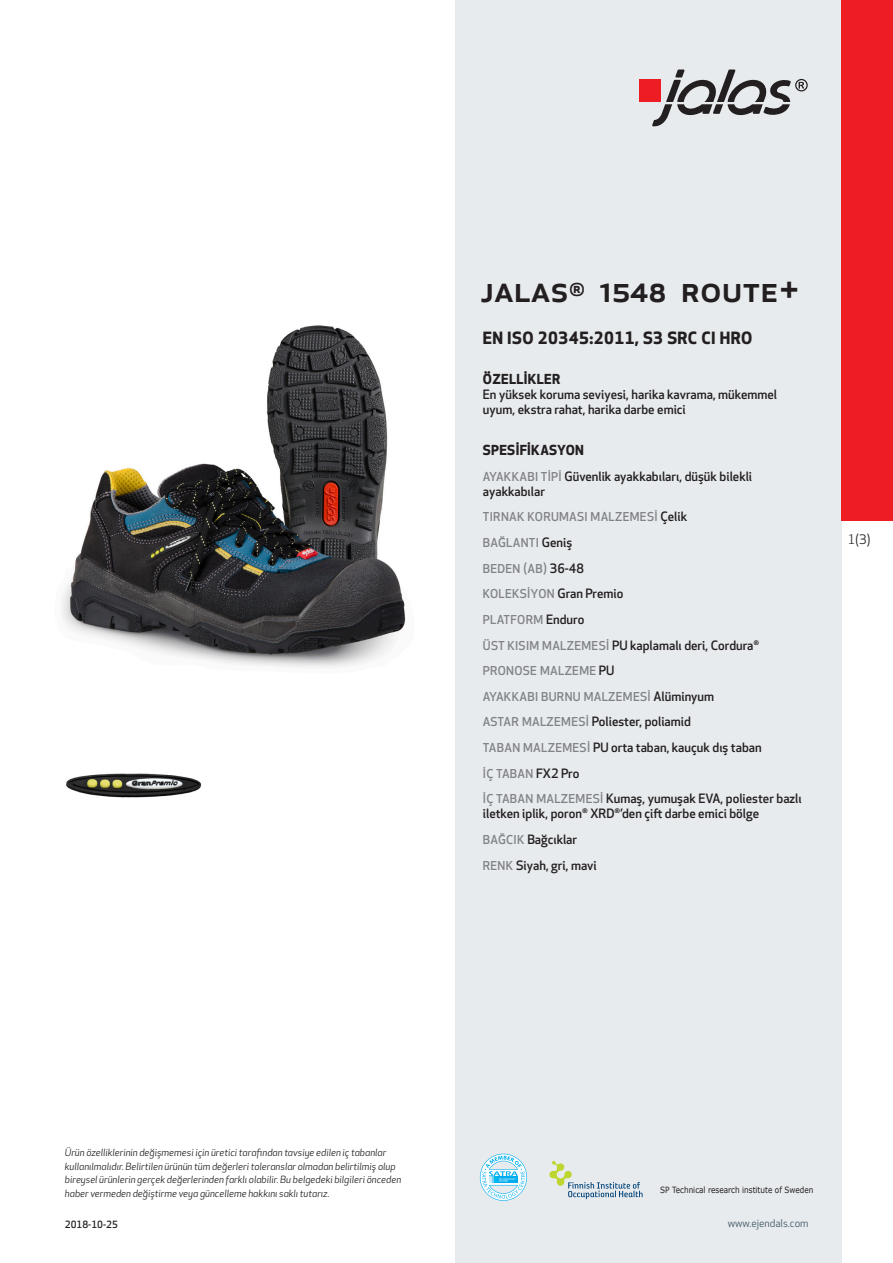
<style>
.page{position:relative;width:893px;height:1263px;background:#fff}
.page>*{position:absolute;margin:0;border:0;box-sizing:border-box;transform-origin:0 0}
.prodname{font:500 36px "Apex New";color:#231f20}
.Funktion_body{font:700 16.5px "Apex New";letter-spacing:.025em;color:#231f20}
.Funktion_body-2{font:700 13.5px "Apex New";letter-spacing:.025em;color:#231f20}
.t1{font:12.75px "Apex New";color:#231f20}
.Funktion_body-3{font:500 12.6px/15px "Apex New";color:#231f20}
.Funktion_body-4{font:500 12px "Apex New";letter-spacing:.025em;color:#808285}
.t2{font:10.5px "Apex New";color:#405968}
.t3{font:italic 9.75px/13.5px "Apex New";color:#231f20}
.Sidfot_datum{font:500 9.75px "Apex New";color:#231f20}
.t4{font:8.55px "Verdana";color:#231f20;scale:.85 1}
.s1{font-size:12px;color:#808285}
.s2{font-size:12.6px;color:#231f20}
</style>
<div class="page">
<div style="left:455px;top:0;width:387px;height:1263px;background:#e8ebee"></div>
<svg style="left:549px;top:1161px;width:94px;height:38px"></svg>
<svg style="left:480px;top:1154px;width:47px;height:47px"></svg>
<div style="left:639px;top:80px;width:22px;height:22px;background:#ee1d23"></div>
<svg style="left:652px;top:70px;width:156px;height:56px"></svg>
<div style="left:842px;top:0;width:51px;height:520px;background:#ee1d23"></div>
<img style="left:62px;top:325px;width:344px;height:343px">
<img style="left:66px;top:773px;width:136px;height:25px">
<p class="prodname" style="left:480px;top:265px;width:321px">JALAS<sup>®</sup> 1548 Route+</p>
<p class="Funktion_body" style="left:483px;top:326px;width:271px">EN ISO 20345:2011, S3 SRC CI HRO</p>
<p class="Funktion_body-2" style="left:483px;top:370px;width:79px">ÖZELLİKLER</p>
<p class="Funktion_body-3" style="left:483px;top:387px;width:296px">En yüksek koruma seviyesi, harika kavrama, mükemmel uyum, ekstra rahat, harika darbe emici</p>
<p class="Funktion_body-2" style="left:483px;top:440px;width:103px">SPESİFİKASYON</p>
<p class="Funktion_body-3" style="left:483px;top:468px;width:271px"><span class="s1">AYAKKABI TİPİ</span> Güvenlik ayakkabıları, düşük bilekli ayakkabılar</p>
<p class="Funktion_body-4" style="left:483px;top:509px;width:206px">TIRNAK KORUMASI MALZEMESİ <span class="s2">Çelik</span></p>
<p class="Funktion_body-4" style="left:483px;top:535px;width:91px">BAĞLANTI <span class="s2">Geniş</span></p>
<p class="Funktion_body-4" style="left:483px;top:560px;width:103px">BEDEN (AB) <span class="s2">36-48</span></p>
<p class="Funktion_body-4" style="left:483px;top:586px;width:142px">KOLEKSİYON <span class="s2">Gran Premio</span></p>
<p class="Funktion_body-4" style="left:483px;top:611px;width:103px">PLATFORM <span class="s2">Enduro</span></p>
<p class="Funktion_body-3" style="left:483px;top:637px;width:278px"><span class="s1">ÜST KISIM MALZEMESİ</span> PU kaplamalı deri, Cordura<sup>®</sup></p>
<p class="Funktion_body-4" style="left:483px;top:663px;width:133px">PRONOSE MALZEME <span class="s2">PU</span></p>
<p class="Funktion_body-4" style="left:483px;top:688px;width:233px">AYAKKABI BURNU MALZEMESİ <span class="s2">Alüminyum</span></p>
<p class="Funktion_body-3" style="left:483px;top:714px;width:210px"><span class="s1">ASTAR MALZEMESİ</span> Poliester, poliamid</p>
<p class="Funktion_body-3" style="left:483px;top:740px;width:280px"><span class="s1">TABAN MALZEMESİ</span> PU orta taban, kauçuk dış taban</p>
<p class="Funktion_body-4" style="left:483px;top:765px;width:98px">İÇ TABAN <span class="s2">FX2 Pro</span></p>
<p class="Funktion_body-3" style="left:483px;top:791px;width:320px"><span class="s1">İÇ TABAN MALZEMESİ</span> Kumaş, yumuşak EVA, poliester bazlı iletken iplik, poron<sup>®</sup> XRD<sup>®</sup>’den çift darbe emici bölge</p>
<p class="Funktion_body-3" style="left:483px;top:832px;width:96px"><span class="s1">BAĞCIK</span> Bağcıklar</p>
<p class="Funktion_body-3" style="left:483px;top:857px;width:115px"><span class="s1">RENK</span> Siyah, gri, mavi</p>
<p class="t1" style="left:848px;top:531px;width:24px">1(3)</p>
<p class="t3" style="left:65px;top:1146px;width:338px">Ürün özelliklerinin değişmemesi için üretici tarafından tavsiye edilen iç tabanlar kullanılmalıdır. Belirtilen ürünün tüm değerleri toleranslar olmadan belirtilmiş olup bireysel ürünlerin gerçek değerlerinden farklı olabilir. Bu belgedeki bilgileri önceden haber vermeden değiştirme veya güncelleme hakkını saklı tutarız.</p>
<p class="Sidfot_datum" style="left:65px;top:1218px;width:54px">2018-10-25</p>
<p class="t4" style="left:660px;top:1184px;width:182px">SP Technical research institute of Sweden</p>
<p class="t2" style="left:728px;top:1217px;width:82px">www.ejendals.com</p>
</div>
